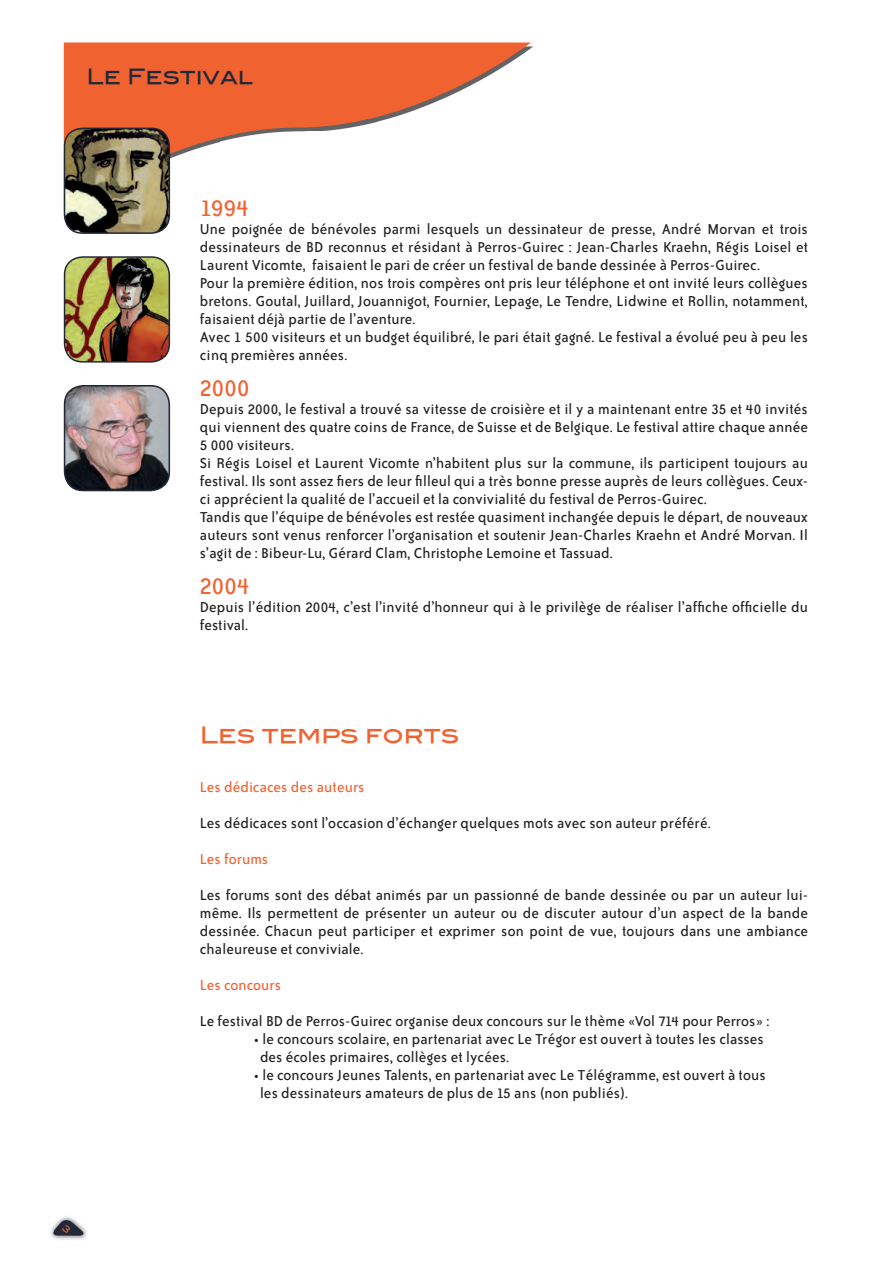
<style>
.page{position:relative;width:893px;height:1263px;background:#fff}
.page>*{position:absolute;margin:0;border:0;box-sizing:border-box;transform-origin:0 0}
.t1{font:27px "Bailey Sans ITC";letter-spacing:.01em;color:#f16231}
.t2{font:22.5px "Blair Md ITCTT Medium";color:#f16231}
.t3{font:21px "Blair Md ITCTT Medium";color:#232838}
.t4{font:16.5px/18px "Bailey Sans ITC";letter-spacing:.01em;color:#231f20}
.t5{font:16.5px "Bailey Sans ITC";letter-spacing:.01em;color:#f16231}
</style>
<div class="page">
<svg style="left:64px;top:43px;width:467px;height:170px"></svg>
<img style="left:51px;top:1216px;width:35px;height:24px">
<img style="left:65px;top:386px;width:104px;height:104px">
<div style="left:64px;top:385px;width:106px;height:106px;border:2px solid #232838;border-radius:19px"></div>
<img style="left:65px;top:257px;width:104px;height:105px">
<div style="left:64px;top:256px;width:106px;height:107px;border:2px solid #232838;border-radius:18px"></div>
<img style="left:65px;top:128px;width:104px;height:105px">
<div style="left:64px;top:128px;width:106px;height:106px;border:2px solid #232838;border-radius:18px"></div>
<svg style="left:50px;top:1217px;width:37px;height:19px"></svg>
<p class="t3" style="left:87px;top:59px;width:168px">Le Festival</p>
<h1 class="t1" style="left:200px;top:194px;width:50px">1994</h1>
<p class="t4" style="left:200px;top:220px;width:610px">Une poignée de bénévoles parmi lesquels un dessinateur de presse, André Morvan et trois dessinateurs de BD reconnus et résidant à Perros-Guirec : Jean-Charles Kraehn, Régis Loisel et Laurent Vicomte, faisaient le pari de créer un festival de bande dessinée à Perros-Guirec.<br>Pour la première édition, nos trois compères ont pris leur téléphone et ont invité leurs collègues bretons. Goutal, Juillard, Jouannigot, Fournier, Lepage, Le Tendre, Lidwine et Rollin, notamment, faisaient déjà partie de l’aventure.<br>Avec 1 500 visiteurs et un budget équilibré, le pari était gagné. Le festival a évolué peu à peu les cinq premières années.</p>
<h1 class="t1" style="left:200px;top:374px;width:51px">2000</h1>
<p class="t4" style="left:200px;top:400px;width:610px">Depuis 2000, le festival a trouvé sa vitesse de croisière et il y a maintenant entre 35 et 40 invités qui viennent des quatre coins de France, de Suisse et de Belgique. Le festival attire chaque année 5 000 visiteurs.<br>Si Régis Loisel et Laurent Vicomte n’habitent plus sur la commune, ils participent toujours au festival. Ils sont assez fiers de leur filleul qui a très bonne presse auprès de leurs collègues. Ceux&shy;ci apprécient la qualité de l’accueil et la convivialité du festival de Perros-Guirec.<br>Tandis que l’équipe de bénévoles est restée quasiment inchangée depuis le départ, de nouveaux auteurs sont venus renforcer l’organisation et soutenir Jean-Charles Kraehn et André Morvan. Il s’agit de : Bibeur-Lu, Gérard Clam, Christophe Lemoine et Tassuad.</p>
<h1 class="t1" style="left:200px;top:572px;width:51px">2004</h1>
<p class="t4" style="left:200px;top:598px;width:610px">Depuis l’édition 2004, c’est l’invité d’honneur qui à le privilège de réaliser l’affiche officielle du festival.</p>
<h2 class="t2" style="left:200px;top:717px;width:261px">Les temps forts</h2>
<p class="t5" style="left:200px;top:778px;width:166px">Les dédicaces des auteurs</p>
<p class="t4" style="left:200px;top:814px;width:512px">Les dédicaces sont l’occasion d’échanger quelques mots avec son auteur préféré.</p>
<p class="t5" style="left:200px;top:850px;width:70px">Les forums</p>
<p class="t4" style="left:200px;top:886px;width:610px;text-align:justify">Les forums sont des débat animés par un passionné de bande dessinée ou par un auteur lui&shy;même. Ils permettent de présenter un auteur ou de discuter autour d’un aspect de la bande dessinée. Chacun peut participer et exprimer son point de vue, toujours dans une ambiance chaleureuse et conviviale.</p>
<p class="t5" style="left:200px;top:976px;width:83px">Les concours</p>
<p class="t4" style="left:200px;top:1012px;width:571px">Le festival BD de Perros-Guirec organise deux concours sur le thème «Vol 714 pour Perros» :</p>
<p class="t4" style="left:260px;top:1030px;width:505px;text-indent:-6px">• le concours scolaire, en partenariat avec Le Trégor est ouvert à toutes les classes des écoles primaires, collèges et lycées.</p>
<p class="t4" style="left:260px;top:1066px;width:507px;text-indent:-6px">• le concours Jeunes Talents, en partenariat avec Le Télégramme, est ouvert à tous les dessinateurs amateurs de plus de 15 ans (non publiés).</p>
</div>
